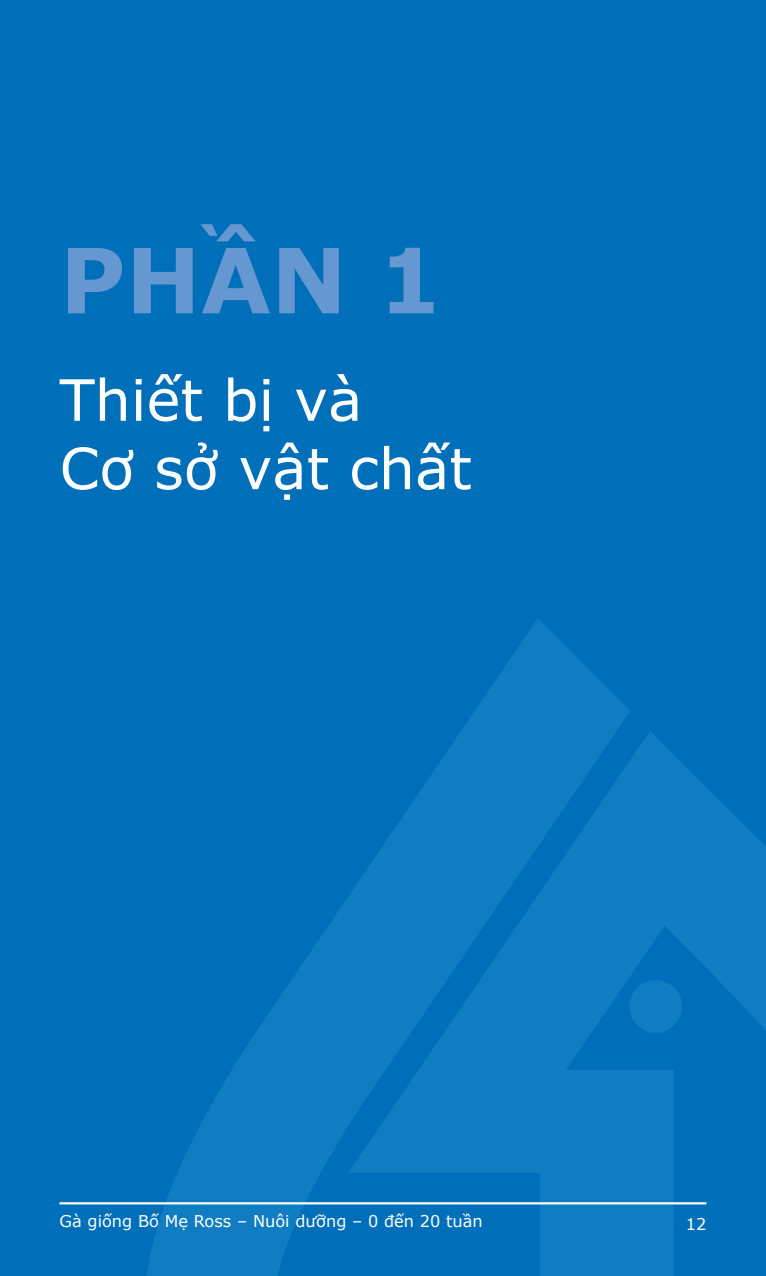
<style>
.page{position:relative;width:766px;height:1276px;background:#fff}
.page>*{position:absolute;margin:0;border:0;box-sizing:border-box;transform-origin:0 0}
.t1{font:700 90px "Verdana";color:#6597d0}
.Section-Title{font:57px/68.4px "Verdana";color:#fff}
.t2{font:16.2px "Verdana";color:#fff}
</style>
<div class="page">
<div style="left:0;top:0;width:765px;height:1276px;background:#006fba"></div>
<svg style="left:144px;top:619px;width:621px;height:657px"></svg>
<div style="left:629px;top:980px;width:52px;height:53px;background:#107cc1;border-radius:50%"></div>
<hr style="left:60px;top:1202px;width:646px;height:2px;background:#fff">
<h1 class="t1" style="left:60px;top:217px;width:384px">PHẦN 1</h1>
<p class="Section-Title" style="left:60px;top:365px;width:413px">Thiết bị và<br>Cơ sở vật chất</p>
<p class="t2" style="left:60px;top:1210px;width:424px">Gà giống Bố Mẹ Ross – Nuôi dưỡng – 0 đến 20 tuần</p>
<p class="t2" style="left:685px;top:1213px;width:22px">12</p>
</div>
